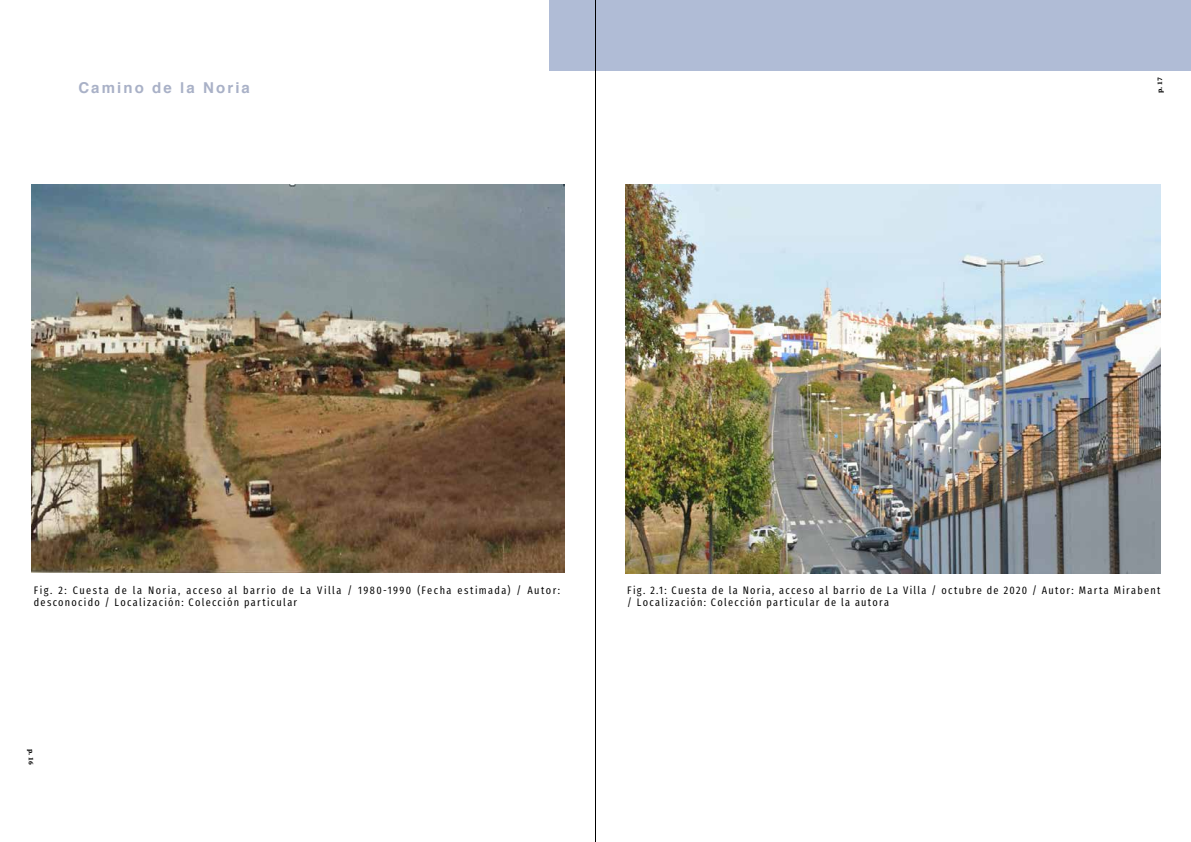
<style>
.page{position:relative;width:1191px;height:842px;background:#fff}
.page>*{position:absolute;margin:0;border:0;box-sizing:border-box;transform-origin:0 0}
.t1{font:700 15px "Helvetica";letter-spacing:.14em;color:#a9b1c7}
.t2{font:10.9px/12px "Fira Sans Compressed";letter-spacing:.115em;color:#000}
.t3{font:700 7px "Source Serif Pro";color:#000}
</style>
<div class="page">
<div style="left:549px;top:0;width:642px;height:70px;background:#b0bcd6"></div>
<img style="left:31px;top:184px;width:533px;height:388px">
<img style="left:626px;top:184px;width:534px;height:389px">
<hr style="left:595px;top:0;width:1px;height:842px;background:#000">
<h1 class="t1" style="left:78px;top:75px;width:173px">Camino de la Noria</h1>
<p class="t3" style="left:1155px;top:93px;width:17px;rotate:-90deg">p. 17</p>
<p class="t2" style="left:34px;top:584px;width:528px">Fig. 2: Cuesta de la Noria, acceso al barrio de La Villa / 1980-1990 (Fecha estimada) / Autor: desconocido / Localización: Colección particular</p>
<p class="t2" style="left:627px;top:584px;width:535px">Fig. 2.1: Cuesta de la Noria, acceso al barrio de La Villa / octubre de 2020 / Autor: Marta Mirabent / Localización: Colección particular de la autora</p>
<p class="t3" style="left:36px;top:749px;width:17px;rotate:90deg">p. 16</p>
</div>
